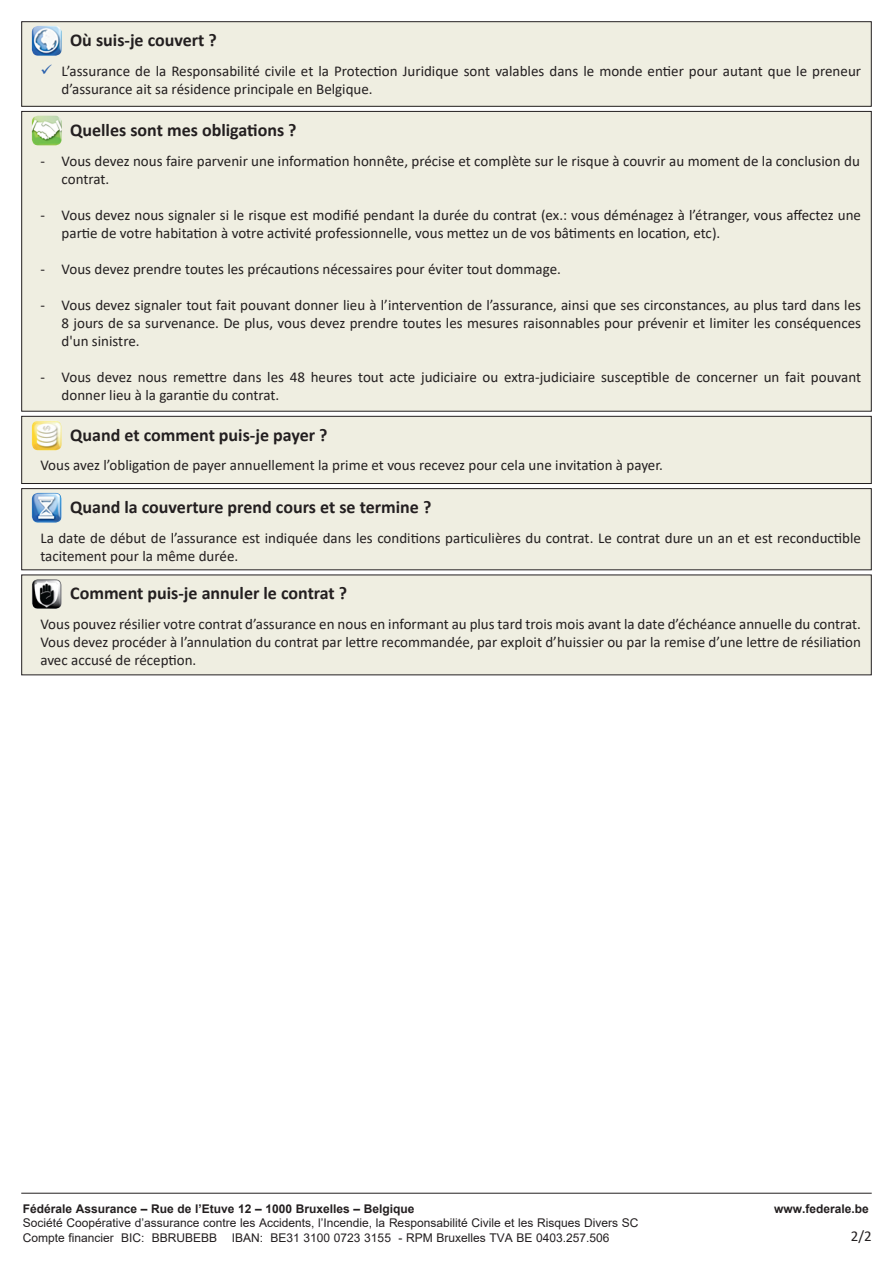
<style>
.page{position:relative;width:893px;height:1263px;background:#fff}
.page>*{position:absolute;margin:0;border:0;box-sizing:border-box;transform-origin:0 0}
.t1{font:700 18px "Calibri";color:#231f20}
.t2{font:15px/18px "Calibri";color:#231f20;text-align:justify}
.Normaal{font:12px "Arial";color:#231f20}
.Normaal-2{font:700 12px "Arial";color:#231f20}
.s1{color:#2960ad}
</style>
<div class="page">
<div style="left:22px;top:22px;width:849px;height:84px;background:#efeee1"></div>
<div style="left:21px;top:21px;width:851px;height:86px;border:1px solid #231f20"></div>
<img style="left:32px;top:26px;width:30px;height:30px">
<div style="left:21px;top:111px;width:851px;height:301px;background:#efeee1;border:1px solid #231f20"></div>
<img style="left:32px;top:116px;width:30px;height:29px">
<div style="left:21px;top:416px;width:851px;height:68px;background:#efeee1;border:1px solid #231f20"></div>
<div style="left:21px;top:488px;width:851px;height:82px;background:#efeee1;border:1px solid #231f20"></div>
<img style="left:32px;top:493px;width:30px;height:30px">
<div style="left:21px;top:574px;width:851px;height:101px;background:#efeee1"></div>
<img style="left:32px;top:579px;width:30px;height:30px">
<hr style="left:21px;top:1193px;width:851px;height:1px;background:#231f20">
<img style="left:32px;top:421px;width:30px;height:29px">
<p class="t1" style="left:70px;top:28px;width:148px">Où suis-je couvert ?</p>
<p class="t2" style="left:40px;top:61px;width:822px"><span class="s1">✓</span> L’assurance de la Responsabilité civile et la Protection Juridique sont valables dans le monde entier pour autant que le preneur</p>
<p class="t2" style="left:62px;top:79px;width:313px">d’assurance ait sa résidence principale en Belgique.</p>
<p class="t1" style="left:70px;top:117px;width:228px">Quelles sont mes obligations ?</p>
<p class="t2" style="left:40px;top:151px;width:821px">- Vous devez nous faire parvenir une information honnête, précise et complète sur le risque à couvrir au moment de la conclusion du</p>
<p class="t2" style="left:62px;top:169px;width:49px">contrat.</p>
<p class="t2" style="left:40px;top:205px;width:822px">- Vous devez nous signaler si le risque est modifié pendant la durée du contrat (ex.: vous déménagez à l’étranger, vous affectez une</p>
<p class="t2" style="left:62px;top:223px;width:660px">partie de votre habitation à votre activité professionnelle, vous mettez un de vos bâtiments en location, etc).</p>
<p class="t2" style="left:40px;top:259px;width:522px">- Vous devez prendre toutes les précautions nécessaires pour éviter tout dommage.</p>
<p class="t2" style="left:40px;top:295px;width:822px">- Vous devez signaler tout fait pouvant donner lieu à l’intervention de l’assurance, ainsi que ses circonstances, au plus tard dans les</p>
<p class="t2" style="left:62px;top:313px;width:801px">8 jours de sa survenance. De plus, vous devez prendre toutes les mesures raisonnables pour prévenir et limiter les conséquences</p>
<p class="t2" style="left:62px;top:331px;width:79px">d'un sinistre.</p>
<p class="t2" style="left:40px;top:367px;width:822px">- Vous devez nous remettre dans les 48 heures tout acte judiciaire ou extra-judiciaire susceptible de concerner un fait pouvant</p>
<p class="t2" style="left:62px;top:385px;width:219px">donner lieu à la garantie du contrat.</p>
<p class="t1" style="left:70px;top:422px;width:259px">Quand et comment puis-je payer ?</p>
<p class="t2" style="left:40px;top:456px;width:624px">Vous avez l’obligation de payer annuellement la prime et vous recevez pour cela une invitation à payer.</p>
<p class="t1" style="left:70px;top:494px;width:363px">Quand la couverture prend cours et se termine ?</p>
<p class="t2" style="left:40px;top:528px;width:822px">La date de début de l’assurance est indiquée dans les conditions particulières du contrat. Le contrat dure un an et est reconductible</p>
<p class="t2" style="left:40px;top:546px;width:199px">tacitement pour la même durée.</p>
<p class="t1" style="left:70px;top:581px;width:279px">Comment puis-je annuler le contrat ?</p>
<p class="t2" style="left:40px;top:615px;width:822px">Vous pouvez résilier votre contrat d’assurance en nous en informant au plus tard trois mois avant la date d’échéance annuelle du contrat.<br>Vous devez procéder à l’annulation du contrat par lettre recommandée, par exploit d’huissier ou par la remise d’une lettre de résiliation avec accusé de réception.</p>
<p class="Normaal-2" style="left:23px;top:1200px;width:393px">Fédérale Assurance – Rue de l’Etuve 12 – 1000 Bruxelles – Belgique</p>
<p class="Normaal-2" style="left:774px;top:1200px;width:96px">www.federale.be</p>
<p class="Normaal" style="left:23px;top:1215px;width:617px">Société Coopérative d’assurance contre les Accidents, l’Incendie, la Responsabilité Civile et les Risques Divers SC</p>
<p class="Normaal" style="left:23px;top:1229px;width:588px">Compte financier BIC: BBRUBEBB IBAN: BE31 3100 0723 3155 - RPM Bruxelles TVA BE 0403.257.506</p>
<p class="t2" style="left:851px;top:1226px;width:22px">2/2</p>
</div>
